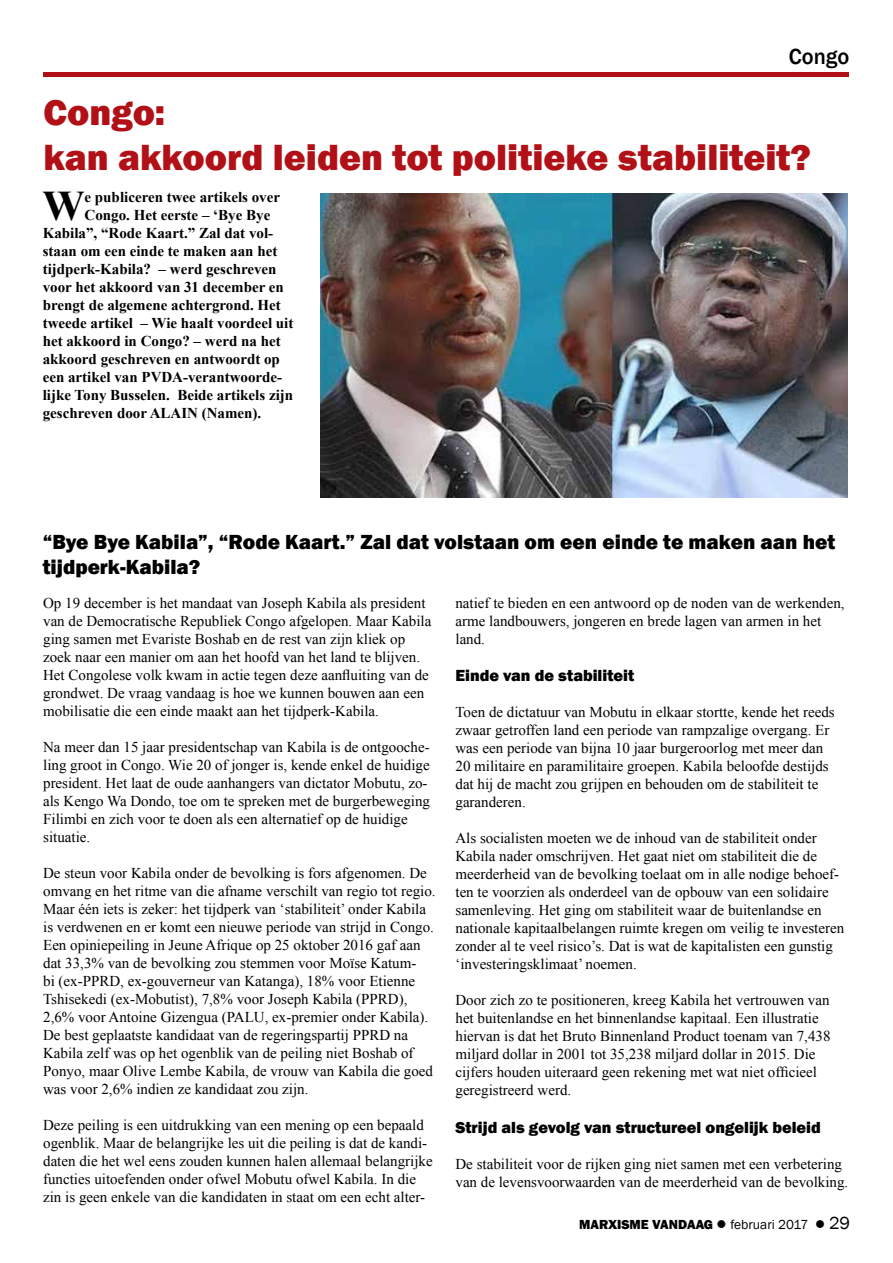
<style>
.page{position:relative;width:893px;height:1263px;background:#fff}
.page>*{position:absolute;margin:0;border:0;box-sizing:border-box;transform-origin:0 0}
.t1{font:700 42.15px "Times New Roman";color:#000}
.t2{font:800 37.5px/45px "Franklin Gothic";color:#b11116}
.t3{font:500 22.5px "Franklin Gothic";color:#000}
.t4{font:800 21px/25.2px "Franklin Gothic";color:#000}
.t5{font:800 16.5px "Franklin Gothic";color:#000}
.t6{font:15px/18px "Times New Roman";color:#000}
.t7{font:700 15px "Times New Roman";color:#000}
.t8{font:800 13.5px "Franklin Gothic";color:#000}
.s1{font-weight:400}
.s2{font-weight:400;font-size:18px}
</style>
<div class="page">
<div style="left:44px;top:72px;width:805px;height:5px;background:#b11116"></div>
<img style="left:321px;top:194px;width:527px;height:303px">
<h3 class="t3" style="left:789px;top:42px;width:62px">Congo</h3>
<h2 class="t2" style="left:44px;top:90px;width:769px">Congo:<br>kan akkoord leiden tot politieke stabiliteit?</h2>
<h1 class="t1" style="left:42px;top:177px;width:44px">W</h1>
<p class="t7" style="left:85px;top:187px;width:197px">e publiceren twee artikels over</p>
<p class="t7" style="left:85px;top:205px;width:187px">Congo. Het eerste – ‘Bye Bye</p>
<p class="t7" style="left:43px;top:223px;width:232px">Kabila”, “Rode Kaart.” Zal dat vol-</p>
<p class="t7" style="left:43px;top:241px;width:236px">staan om een einde te maken aan het</p>
<p class="t7" style="left:43px;top:259px;width:235px">tijdperk-Kabila? – werd geschreven</p>
<p class="t7" style="left:43px;top:277px;width:243px">voor het akkoord van 31 december en</p>
<p class="t7" style="left:43px;top:295px;width:240px">brengt de algemene achtergrond. Het</p>
<p class="t7" style="left:43px;top:313px;width:252px">tweede artikel – Wie haalt voordeel uit</p>
<p class="t7" style="left:43px;top:331px;width:239px">het akkoord in Congo? – werd na het</p>
<p class="t7" style="left:43px;top:349px;width:239px">akkoord geschreven en antwoordt op</p>
<p class="t7" style="left:43px;top:367px;width:241px">een artikel van PVDA-verantwoorde-</p>
<p class="t7" style="left:43px;top:385px;width:252px">lijke Tony Busselen. Beide artikels zijn</p>
<p class="t7" style="left:43px;top:403px;width:220px">geschreven door Alain (Namen).</p>
<h3 class="t4" style="left:43px;top:529px;width:794px">“Bye Bye Kabila”, “Rode Kaart.” Zal dat volstaan om een einde te maken aan het tijdperk-Kabila?</h3>
<p class="t6" style="left:43px;top:593px;width:390px">Op 19 december is het mandaat van Joseph Kabila als president van de Democratische Republiek Congo afgelopen. Maar Kabila ging samen met Evariste Boshab en de rest van zijn kliek op zoek naar een manier om aan het hoofd van het land te blijven.<br>Het Congolese volk kwam in actie tegen deze aanfluiting van de grondwet. De vraag vandaag is hoe we kunnen bouwen aan een mobilisatie die een einde maakt aan het tijdperk-Kabila.</p>
<p class="t6" style="left:43px;top:737px;width:388px">Na meer dan 15 jaar presidentschap van Kabila is de ontgooche&shy;ling groot in Congo. Wie 20 of jonger is, kende enkel de huidige president. Het laat de oude aanhangers van dictator Mobutu, zo&shy;als Kengo Wa Dondo, toe om te spreken met de burgerbeweging Filimbi en zich voor te doen als een alternatief op de huidige situatie.</p>
<p class="t6" style="left:43px;top:863px;width:394px">De steun voor Kabila onder de bevolking is fors afgenomen. De omvang en het ritme van die afname verschilt van regio tot regio.<br>Maar één iets is zeker: het tijdperk van ‘stabiliteit’ onder Kabila is verdwenen en er komt een nieuwe periode van strijd in Congo.<br>Een opiniepeiling in Jeune Afrique op 25 oktober 2016 gaf aan dat 33,3% van de bevolking zou stemmen voor Moïse Katum-<br>bi (ex-PPRD, ex-gouverneur van Katanga), 18% voor Etienne Tshisekedi (ex-Mobutist), 7,8% voor Joseph Kabila (PPRD), 2,6% voor Antoine Gizengua (PALU, ex-premier onder Kabila).<br>De best geplaatste kandidaat van de regeringspartij PPRD na Kabila zelf was op het ogenblik van de peiling niet Boshab of Ponyo, maar Olive Lembe Kabila, de vrouw van Kabila die goed was voor 2,6% indien ze kandidaat zou zijn.</p>
<p class="t6" style="left:43px;top:1115px;width:391px">Deze peiling is een uitdrukking van een mening op een bepaald ogenblik. Maar de belangrijke les uit die peiling is dat de kandi&shy;daten die het wel eens zouden kunnen halen allemaal belangrijke functies uitoefenden onder ofwel Mobutu ofwel Kabila. In die zin is geen enkele van die kandidaten in staat om een echt alter-</p>
<p class="t6" style="left:455px;top:593px;width:391px">natief te bieden en een antwoord op de noden van de werkenden, arme landbouwers, jongeren en brede lagen van armen in het land.</p>
<p class="t5" style="left:455px;top:665px;width:180px">Einde van de stabiliteit</p>
<p class="t6" style="left:455px;top:703px;width:381px">Toen de dictatuur van Mobutu in elkaar stortte, kende het reeds zwaar getroffen land een periode van rampzalige overgang. Er was een periode van bijna 10 jaar burgeroorlog met meer dan 20 militaire en paramilitaire groepen. Kabila beloofde destijds dat hij de macht zou grijpen en behouden om de stabiliteit te garanderen.</p>
<p class="t6" style="left:455px;top:829px;width:390px">Als socialisten moeten we de inhoud van de stabiliteit onder Kabila nader omschrijven. Het gaat niet om stabiliteit die de meerderheid van de bevolking toelaat om in alle nodige behoef&shy;ten te voorzien als onderdeel van de opbouw van een solidaire samenleving. Het ging om stabiliteit waar de buitenlandse en nationale kapitaalbelangen ruimte kregen om veilig te investeren zonder al te veel risico’s. Dat is wat de kapitalisten een gunstig ‘investeringsklimaat’ noemen.</p>
<p class="t6" style="left:455px;top:991px;width:376px">Door zich zo te positioneren, kreeg Kabila het vertrouwen van het buitenlandse en het binnenlandse kapitaal. Een illustratie hiervan is dat het Bruto Binnenland Product toenam van 7,438 miljard dollar in 2001 tot 35,238 miljard dollar in 2015. Die cijfers houden uiteraard geen rekening met wat niet officieel geregistreerd werd.</p>
<p class="t5" style="left:455px;top:1117px;width:367px">Strijd als gevolg van structureel ongelijk beleid</p>
<p class="t6" style="left:455px;top:1155px;width:394px">De stabiliteit voor de rijken ging niet samen met een verbetering van de levensvoorwaarden van de meerderheid van de bevolking.</p>
<p class="t8" style="left:579px;top:1216px;width:273px">MARXISME VANDAAG ● <span class="s1">februari 2017</span> ● <span class="s2">29</span></p>
</div>
